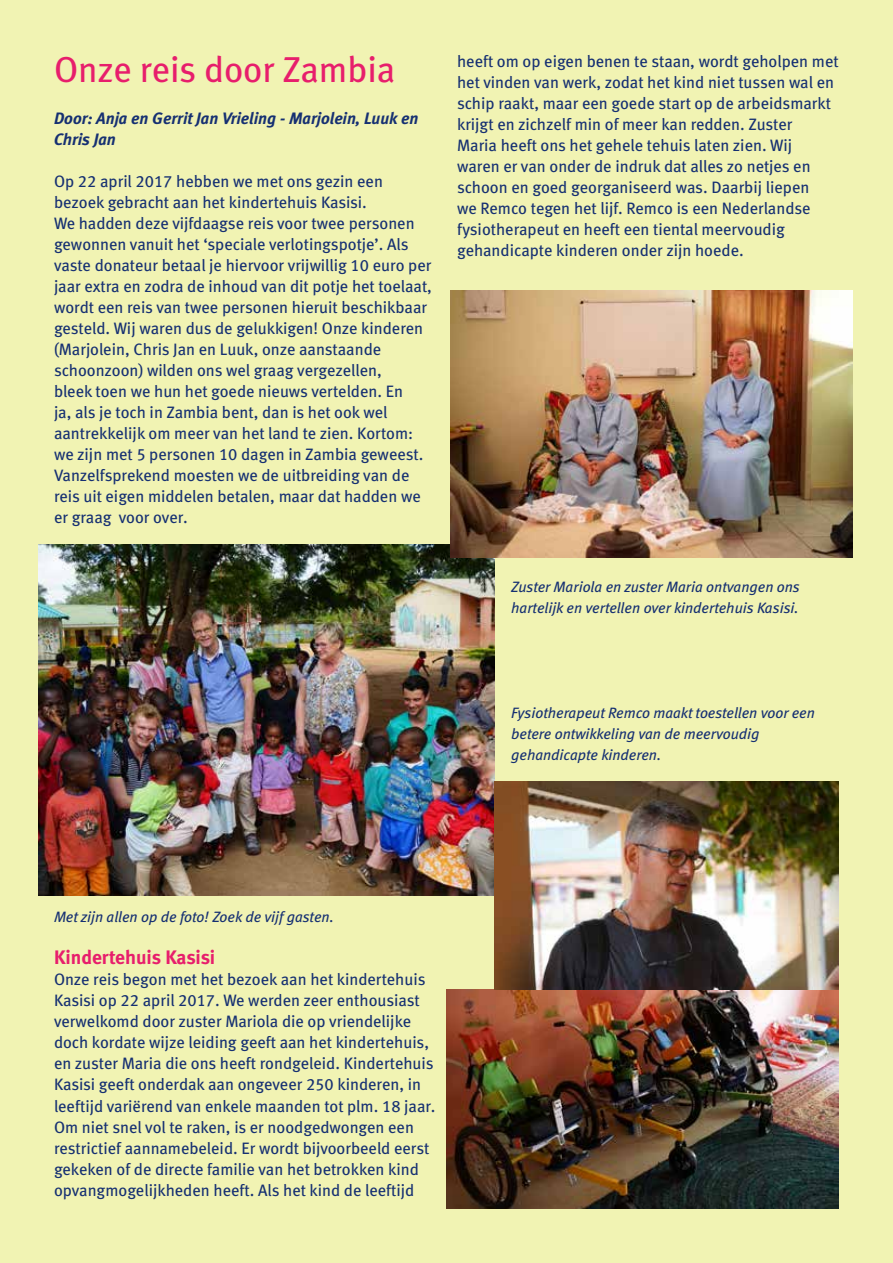
<style>
.page{position:relative;width:893px;height:1263px;background:#f1f3b3}
.page>*{position:absolute;margin:0;border:0;box-sizing:border-box;transform-origin:0 0}
.t1{font:36px "Meta Book LF";color:#e71e6c}
.t2{font:19.5px "Meta Bold LF";color:#e71e6c}
.t3{font:16.5px/21px "Meta Book LF";color:#163072}
.t4{font:italic 700 16.5px/21px "Meta";color:#163072}
.t5{font:italic 15px/21px "Meta Book LF";color:#163072}
</style>
<div class="page">
<img style="left:38px;top:544px;width:457px;height:351px">
<img style="left:450px;top:290px;width:403px;height:268px">
<img style="left:446px;top:990px;width:393px;height:219px">
<img style="left:495px;top:781px;width:344px;height:208px">
<h1 class="t1" style="left:54px;top:49px;width:343px">Onze reis door Zambia</h1>
<p class="t4" style="left:54px;top:108px;width:366px">Door: Anja en Gerrit Jan Vrieling - Marjolein, Luuk en<br>Chris Jan</p>
<p class="t3" style="left:54px;top:171px;width:379px">Op 22 april 2017 hebben we met ons gezin een bezoek gebracht aan het kindertehuis Kasisi.<br>We hadden deze vijfdaagse reis voor twee personen gewonnen vanuit het ‘speciale verlotingspotje’. Als vaste donateur betaal je hiervoor vrijwillig 10 euro per jaar extra en zodra de inhoud van dit potje het toelaat, wordt een reis van twee personen hieruit beschikbaar gesteld. Wij waren dus de gelukkigen! Onze kinderen (Marjolein, Chris Jan en Luuk, onze aanstaande schoonzoon) wilden ons wel graag vergezellen,<br>bleek toen we hun het goede nieuws vertelden. En<br>ja, als je toch in Zambia bent, dan is het ook wel aantrekkelijk om meer van het land te zien. Kortom: we zijn met 5 personen 10 dagen in Zambia geweest.<br>Vanzelfsprekend moesten we de uitbreiding van de reis uit eigen middelen betalen, maar dat hadden we er graag voor over.</p>
<p class="t3" style="left:457px;top:51px;width:383px">heeft om op eigen benen te staan, wordt geholpen met het vinden van werk, zodat het kind niet tussen wal en schip raakt, maar een goede start op de arbeidsmarkt krijgt en zichzelf min of meer kan redden. Zuster<br>Maria heeft ons het gehele tehuis laten zien. Wij waren er van onder de indruk dat alles zo netjes en schoon en goed georganiseerd was. Daarbij liepen<br>we Remco tegen het lijf. Remco is een Nederlandse fysiotherapeut en heeft een tiental meervoudig gehandicapte kinderen onder zijn hoede.</p>
<p class="t5" style="left:511px;top:576px;width:290px">Zuster Mariola en zuster Maria ontvangen ons hartelijk en vertellen over kindertehuis Kasisi.</p>
<p class="t5" style="left:511px;top:702px;width:305px">Fysiotherapeut Remco maakt toestellen voor een betere ontwikkeling van de meervoudig gehandicapte kinderen.</p>
<p class="t5" style="left:54px;top:906px;width:281px">Met zijn allen op de foto! Zoek de vijf gasten.</p>
<p class="t2" style="left:54px;top:946px;width:163px">Kindertehuis Kasisi</p>
<p class="t3" style="left:54px;top:969px;width:383px">Onze reis begon met het bezoek aan het kindertehuis Kasisi op 22 april 2017. We werden zeer enthousiast verwelkomd door zuster Mariola die op vriendelijke doch kordate wijze leiding geeft aan het kindertehuis, en zuster Maria die ons heeft rondgeleid. Kindertehuis Kasisi geeft onderdak aan ongeveer 250 kinderen, in leeftijd variërend van enkele maanden tot plm. 18 jaar.<br>Om niet snel vol te raken, is er noodgedwongen een restrictief aannamebeleid. Er wordt bijvoorbeeld eerst gekeken of de directe familie van het betrokken kind opvangmogelijkheden heeft. Als het kind de leeftijd</p>
</div>
